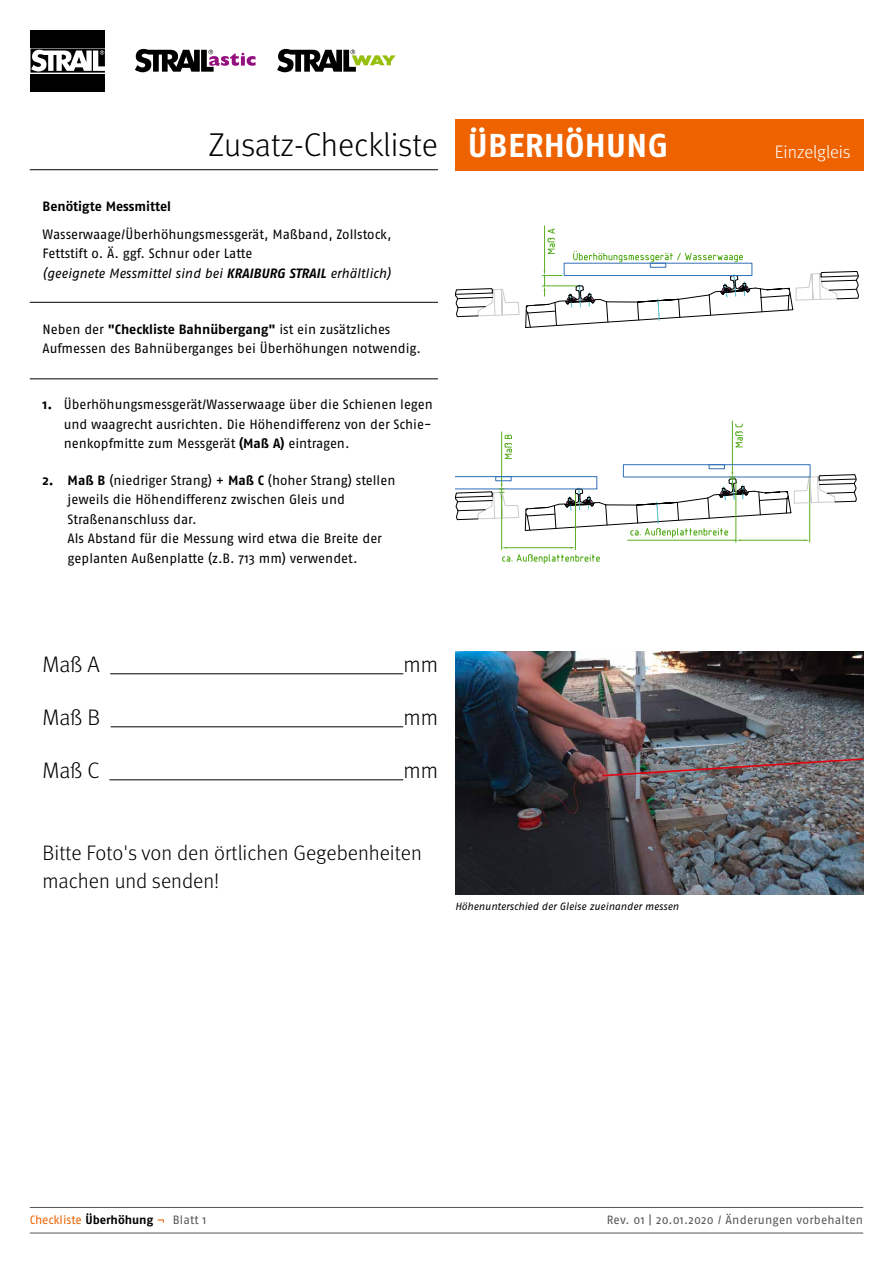
<style>
.page{position:relative;width:893px;height:1263px;background:#fff}
.page>*{position:absolute;margin:0;border:0;box-sizing:border-box;transform-origin:0 0}
.t1{font:300 33px "Meta Pro";letter-spacing:-.005em;color:#000}
.t2{font:300 22.5px "Meta Pro";color:#000}
.t3{font:300 21px/28.5px "Meta Pro";color:#000}
.t4{font:300 18px "Meta Pro";letter-spacing:-.005em;color:#fff}
.t5{font:13.5px/19.5px "Fago Pro";letter-spacing:-.005em;color:#000}
.t6{font:700 13.5px "Fago Pro";letter-spacing:-.005em;color:#000}
.t7{font:12px "Fago Pro";letter-spacing:.015em;color:#555756}
.t8{font:12px "Fago Pro";color:#ee6300}
.t9{font:italic 10.5px "Fago Pro";color:#000}
.s1{font-family:"Fago Pro";font-weight:700;color:#fff}
.s2{font-style:italic}
.s3{font-weight:700;font-style:italic}
.s4{font-weight:700}
.s5{font-weight:700;color:#000}
.s6{color:#555756}
</style>
<div class="page">
<hr style="left:30px;top:1207px;width:833px;height:1px;background:#555756">
<hr style="left:30px;top:1233px;width:833px;height:1px;background:#555756">
<div style="left:455px;top:119px;width:408px;height:51px;background:#ee6300"></div>
<hr style="left:110px;top:673px;width:293px;height:1px;background:#000">
<hr style="left:111px;top:726px;width:292px;height:1px;background:#000">
<hr style="left:109px;top:779px;width:294px;height:1px;background:#000">
<hr style="left:30px;top:169px;width:408px;height:1px;background:#000">
<hr style="left:30px;top:302px;width:408px;height:1px;background:#000">
<hr style="left:30px;top:378px;width:408px;height:1px;background:#000">
<hr style="left:501px;top:432px;width:1px;height:52px;background:#5baf24">
<svg style="left:502px;top:434px;width:10px;height:25px"></svg>
<hr style="left:732px;top:421px;width:1px;height:51px;background:#5baf24">
<svg style="left:735px;top:424px;width:8px;height:24px"></svg>
<hr style="left:735px;top:482px;width:1px;height:60px;background:#5baf24">
<hr style="left:809px;top:476px;width:1px;height:66px;background:#5baf24">
<svg style="left:502px;top:547px;width:98px;height:17px"></svg>
<div style="left:623px;top:464px;width:187px;height:13px;border:1px solid #3170b5"></div>
<div style="left:709px;top:464px;width:16px;height:5px;border:1px solid #3170b5"></div>
<hr style="left:501px;top:497px;width:1px;height:53px;background:#5baf24">
<hr style="left:575px;top:494px;width:1px;height:56px;background:#5baf24">
<hr style="left:507px;top:547px;width:63px;height:1px;background:#5baf24">
<svg style="left:455px;top:472px;width:402px;height:69px"></svg>
<div style="left:650px;top:263px;width:16px;height:5px;border:1px solid #3170b5"></div>
<hr style="left:544px;top:226px;width:1px;height:44px;background:#5baf24">
<svg style="left:545px;top:228px;width:10px;height:26px"></svg>
<svg style="left:573px;top:251px;width:170px;height:12px"></svg>
<svg style="left:455px;top:288px;width:64px;height:29px"></svg>
<svg style="left:525px;top:270px;width:334px;height:58px"></svg>
<img style="left:455px;top:651px;width:408px;height:243px">
<img style="left:601px;top:757px;width:263px;height:20px">
<svg style="left:135px;top:49px;width:121px;height:23px"></svg>
<svg style="left:30px;top:47px;width:75px;height:45px"></svg>
<div style="left:30px;top:30px;width:75px;height:17px;background:#000"></div>
<div style="left:30px;top:74px;width:75px;height:17px;background:#000"></div>
<svg style="left:30px;top:48px;width:75px;height:25px"></svg>
<svg style="left:277px;top:49px;width:119px;height:23px"></svg>
<h1 class="t1" style="left:208px;top:121px;width:461px">Zusatz-Checkliste <span class="s1">ÜBERHÖHUNG</span></h1>
<p class="t6" style="left:43px;top:198px;width:130px">Benötigte Messmittel</p>
<p class="t5" style="left:43px;top:224px;width:351px">Wasserwaage/Überhöhungsmessgerät, Maßband, Zollstock,<br>Fettstift o. Ä. ggf. Schnur oder Latte<br><span class="s2">(geeignete Messmittel sind bei</span> <span class="s3">KRAIBURG STRAIL</span> <span class="s2">erhältlich)</span></p>
<p class="t5" style="left:43px;top:319px;width:380px">Neben der <span class="s4">"Checkliste Bahnübergang"</span> ist ein zusätzliches<br>Aufmessen des Bahnüberganges bei Überhöhungen notwendig.</p>
<p class="t5" style="left:64px;top:395px;width:371px;text-align:justify;text-indent:-21px"><span class="s4">1.</span> Überhöhungsmessgerät/Wasserwaage über die Schienen legen und waagrecht ausrichten. Die Höhendifferenz von der Schie&shy;nenkopfmitte zum Messgerät <span class="s4">(Maß A)</span> eintragen.</p>
<p class="t5" style="left:68px;top:470px;width:329px;text-indent:-25px"><span class="s4">2. Maß B</span> (niedriger Strang) + <span class="s4">Maß C</span> (hoher Strang) stellen jeweils die Höhendifferenz zwischen Gleis und Straßenanschluss dar.<br>Als Abstand für die Messung wird etwa die Breite der geplanten Außenplatte (z.B. 713 mm) verwendet.</p>
<h2 class="t2" style="left:43px;top:648px;width:59px">Maß A</h2>
<h2 class="t2" style="left:403px;top:648px;width:36px">mm</h2>
<h2 class="t2" style="left:43px;top:701px;width:59px">Maß B</h2>
<h2 class="t2" style="left:403px;top:701px;width:36px">mm</h2>
<h2 class="t2" style="left:43px;top:754px;width:59px">Maß C</h2>
<h2 class="t2" style="left:403px;top:754px;width:36px">mm</h2>
<h3 class="t3" style="left:43px;top:837px;width:381px">Bitte Foto's von den örtlichen Gegebenheiten machen und senden!</h3>
<p class="t9" style="left:455px;top:900px;width:225px">Höhenunterschied der Gleise zueinander messen</p>
<h3 class="t4" style="left:775px;top:138px;width:77px">Einzelgleis</h3>
<p class="t8" style="left:30px;top:1213px;width:178px">Checkliste <span class="s5">Überhöhung</span> ¬ <span class="s6">Blatt 1</span></p>
<p class="t7" style="left:607px;top:1213px;width:258px">Rev. 01 | 20.01.2020 / Änderungen vorbehalten</p>
</div>
